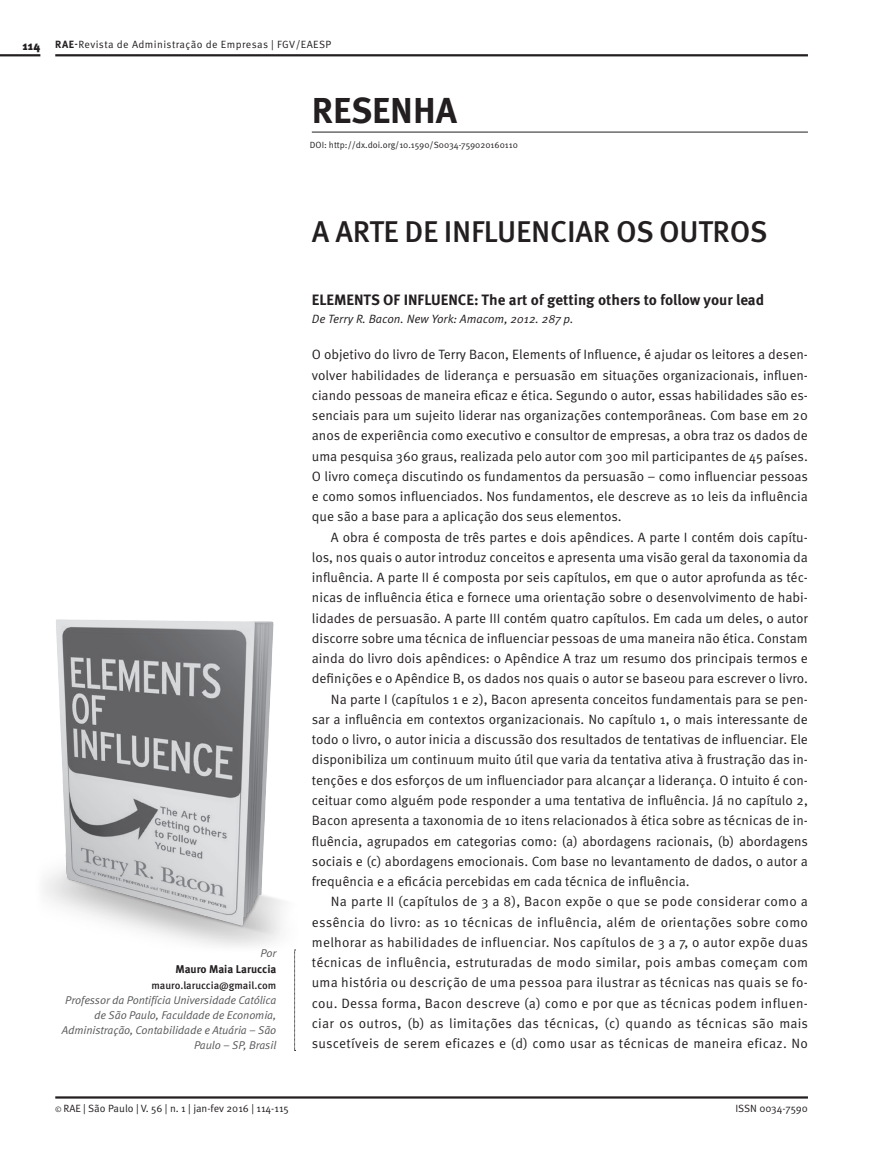
<style>
.page{position:relative;width:893px;height:1170px;background:#fff}
.page>*{position:absolute;margin:0;border:0;box-sizing:border-box;transform-origin:0 0}
._00_Tit_Seção{font:700 36px "Meta Pro";color:#231f20}
._18_Resenha_Titulo{font:500 30px "Meta Pro";letter-spacing:-.01em;color:#231f20}
._18_Resenha_Tit_Livr{font:700 15px "Meta Pro";color:#231f20}
._18_Resenha_Texto{font:13.5px/20.2px "Meta Pro";color:#231f20;text-align:justify}
._18_Resenha_Autor_Ed{font:italic 12px "Meta Pro";color:#231f20}
.t1{font:900 12px "Meta Pro";color:#231f20}
._07_Autor_Email{font:italic 11.25px/15px "Meta Pro";letter-spacing:-.01em;color:#57585a;text-align:right}
._07_Autor_Nome{font:700 11.25px "Meta Pro";color:#231f20}
._07_Autor_Bio{font:italic 11.25px "Meta Pro";color:#57585a}
.t2{font:10.5px "Meta Pro";color:#231f20}
.t3{font:10.5px "Meta Pro";letter-spacing:.03em;color:#231f20}
._07_Autor_Email-2{font:500 10.5px "Meta Pro";letter-spacing:-.005em;color:#231f20}
._04a2_Legenda_Seção{font:9px "Meta Pro";color:#231f20}
.s1{font-weight:700}
.s2{font-weight:500}
.s3{font-size:7.5px}
</style>
<div class="page">
<hr style="left:55px;top:54px;width:753px;height:2px;background:#231f20">
<hr style="left:0;top:54px;width:40px;height:2px;background:#231f20">
<hr style="left:55px;top:1096px;width:753px;height:2px;background:#231f20">
<img style="left:44px;top:619px;width:240px;height:328px">
<hr style="left:312px;top:132px;width:496px;height:1px;background:#231f20">
<svg style="left:294px;top:949px;width:2px;height:102px"></svg>
<p class="t1" style="left:22px;top:38px;width:20px">114</p>
<p class="t3" style="left:55px;top:38px;width:277px"><span class="s1">RAE</span><span class="s2">-</span>Revista de Administração de Empresas | FGV/EAESP</p>
<p class="_00_Tit_Seção" style="left:312px;top:88px;width:147px">RESENHA</p>
<p class="_04a2_Legenda_Seção" style="left:310px;top:139px;width:209px">DOI: http://dx.doi.org/10.1590/S0034-759020160110</p>
<p class="_07_Autor_Bio" style="left:260px;top:946px;width:18px">Por</p>
<p class="_07_Autor_Nome" style="left:175px;top:961px;width:102px">Mauro Maia Laruccia</p>
<p class="_07_Autor_Email-2" style="left:151px;top:978px;width:126px">mauro.laruccia@gmail.com</p>
<p class="_07_Autor_Email" style="left:62px;top:992px;width:216px">Professor da Pontifícia Universidade Católica de São Paulo, Faculdade de Economia, Administração, Contabilidade e Atuária − São Paulo − SP, Brasil</p>
<p class="_18_Resenha_Titulo" style="left:312px;top:213px;width:457px">A ARTE DE INFLUENCIAR OS OUTROS</p>
<p class="_18_Resenha_Tit_Livr" style="left:312px;top:290px;width:454px">ELEMENTS OF INFLUENCE: The art of getting others to follow your lead</p>
<p class="_18_Resenha_Autor_Ed" style="left:312px;top:311px;width:263px">De Terry R. Bacon. New York: Amacom, 2012. 287 p.</p>
<p class="_18_Resenha_Texto" style="left:312px;top:345px;width:498px">O objetivo do livro de Terry Bacon, Elements of Influence, é ajudar os leitores a desen&shy;volver habilidades de liderança e persuasão em situações organizacionais, influen&shy;ciando pessoas de maneira eficaz e ética. Segundo o autor, essas habilidades são es&shy;senciais para um sujeito liderar nas organizações contemporâneas. Com base em 20 anos de experiência como executivo e consultor de empresas, a obra traz os dados de uma pesquisa 360 graus, realizada pelo autor com 300 mil participantes de 45 países.<br>O livro começa discutindo os fundamentos da persuasão – como influenciar pessoas e como somos influenciados. Nos fundamentos, ele descreve as 10 leis da influência que são a base para a aplicação dos seus elementos.</p>
<p class="_18_Resenha_Texto" style="left:312px;top:527px;width:498px;text-indent:19px">A obra é composta de três partes e dois apêndices. A parte I contém dois capítu&shy;los, nos quais o autor introduz conceitos e apresenta uma visão geral da taxonomia da influência. A parte II é composta por seis capítulos, em que o autor aprofunda as téc&shy;nicas de influência ética e fornece uma orientação sobre o desenvolvimento de habi&shy;lidades de persuasão. A parte III contém quatro capítulos. Em cada um deles, o autor discorre sobre uma técnica de influenciar pessoas de uma maneira não ética. Constam ainda do livro dois apêndices: o Apêndice A traz um resumo dos principais termos e definições e o Apêndice B, os dados nos quais o autor se baseou para escrever o livro.</p>
<p class="_18_Resenha_Texto" style="left:312px;top:689px;width:498px;text-indent:19px">Na parte I (capítulos 1 e 2), Bacon apresenta conceitos fundamentais para se pen&shy;sar a influência em contextos organizacionais. No capítulo 1, o mais interessante de todo o livro, o autor inicia a discussão dos resultados de tentativas de influenciar. Ele disponibiliza um continuum muito útil que varia da tentativa ativa à frustração das in&shy;tenções e dos esforços de um influenciador para alcançar a liderança. O intuito é con&shy;ceituar como alguém pode responder a uma tentativa de influência. Já no capítulo 2, Bacon apresenta a taxonomia de 10 itens relacionados à ética sobre as técnicas de in&shy;fluência, agrupados em categorias como: (a) abordagens racionais, (b) abordagens sociais e (c) abordagens emocionais. Com base no levantamento de dados, o autor a frequência e a eficácia percebidas em cada técnica de influência.</p>
<p class="_18_Resenha_Texto" style="left:312px;top:891px;width:498px;text-indent:19px">Na parte II (capítulos de 3 a 8), Bacon expõe o que se pode considerar como a essência do livro: as 10 técnicas de influência, além de orientações sobre como melhorar as habilidades de influenciar. Nos capítulos de 3 a 7, o autor expõe duas técnicas de influência, estruturadas de modo similar, pois ambas começam com uma história ou descrição de uma pessoa para ilustrar as técnicas nas quais se fo&shy;cou. Dessa forma, Bacon descreve (a) como e por que as técnicas podem influen&shy;ciar os outros, (b) as limitações das técnicas, (c) quando as técnicas são mais suscetíveis de serem eficazes e (d) como usar as técnicas de maneira eficaz. No</p>
<p class="t2" style="left:55px;top:1101px;width:235px"><span class="s3">©</span> RAE | São Paulo | V. 56 | n. 1 | jan-fev 2016 | 114-115</p>
<p class="t2" style="left:735px;top:1101px;width:74px">ISSN 0034-7590</p>
</div>
